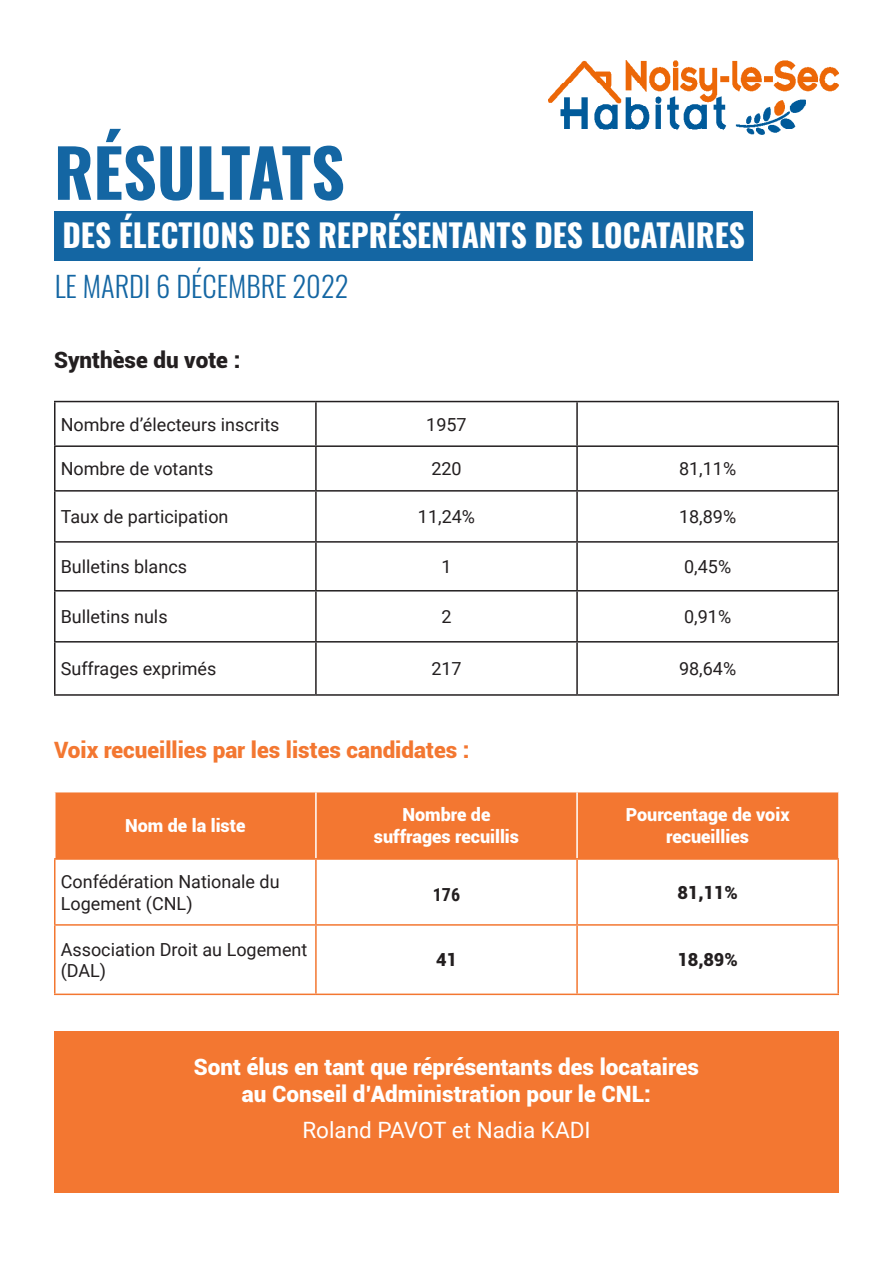
<style>
.page{position:relative;width:893px;height:1263px;background:#fff}
.page>*{position:absolute;margin:0;border:0;box-sizing:border-box;transform-origin:0 0}
.t1{font:66px "Oswald";color:#1466a3}
.t2{font:31.5px "Oswald";color:#fff}
.t3{font:300 28.5px "Oswald";color:#1466a3}
.t4{font:900 22.5px "Roboto";color:#fff}
.t5{font:900 22.5px "Roboto";color:#f37731}
.t6{font:22.5px "Roboto";color:#fff}
.t7{font:900 22.5px "Roboto";color:#231f20}
.t8{font:18px/21.6px "Roboto";color:#231f20}
.t9{font:900 18px/21.6px "Roboto";color:#fff;text-align:center}
.t10{font:900 18px "Roboto";color:#231f20}
.t11{font:700 18px "Roboto Condensed";color:#231f20}
</style>
<div class="page">
<div style="left:54px;top:211px;width:699px;height:50px;background:#1466a3"></div>
<div style="left:56px;top:792px;width:782px;height:66px;background:#f37731"></div>
<hr style="left:315px;top:792px;width:2px;height:66px;background:#fff">
<hr style="left:576px;top:792px;width:2px;height:66px;background:#fff">
<hr style="left:54px;top:926px;width:2px;height:67px;background:#f37731">
<hr style="left:315px;top:926px;width:2px;height:67px;background:#f37731">
<hr style="left:576px;top:926px;width:2px;height:67px;background:#f37731">
<hr style="left:837px;top:926px;width:2px;height:67px;background:#f37731">
<hr style="left:54px;top:993px;width:262px;height:2px;background:#f37731">
<hr style="left:316px;top:993px;width:261px;height:2px;background:#f37731">
<hr style="left:577px;top:993px;width:262px;height:2px;background:#f37731">
<hr style="left:54px;top:858px;width:262px;height:2px;background:#f37731">
<hr style="left:54px;top:860px;width:2px;height:64px;background:#f37731">
<hr style="left:316px;top:858px;width:261px;height:2px;background:#f37731">
<hr style="left:315px;top:860px;width:2px;height:64px;background:#f37731">
<hr style="left:577px;top:858px;width:262px;height:2px;background:#f37731">
<hr style="left:576px;top:860px;width:2px;height:64px;background:#f37731">
<hr style="left:837px;top:860px;width:2px;height:64px;background:#f37731">
<hr style="left:54px;top:924px;width:262px;height:2px;background:#f37731">
<hr style="left:316px;top:924px;width:261px;height:2px;background:#f37731">
<hr style="left:577px;top:924px;width:262px;height:2px;background:#f37731">
<hr style="left:54px;top:401px;width:262px;height:1px;background:#231f20">
<hr style="left:54px;top:402px;width:2px;height:43px;background:#231f20">
<hr style="left:316px;top:401px;width:261px;height:1px;background:#231f20">
<hr style="left:315px;top:402px;width:2px;height:43px;background:#231f20">
<hr style="left:577px;top:401px;width:262px;height:1px;background:#231f20">
<hr style="left:576px;top:402px;width:2px;height:43px;background:#231f20">
<hr style="left:837px;top:402px;width:2px;height:43px;background:#231f20">
<hr style="left:54px;top:445px;width:262px;height:2px;background:#231f20">
<hr style="left:54px;top:447px;width:2px;height:43px;background:#231f20">
<hr style="left:316px;top:445px;width:261px;height:2px;background:#231f20">
<hr style="left:315px;top:447px;width:2px;height:43px;background:#231f20">
<hr style="left:577px;top:445px;width:262px;height:2px;background:#231f20">
<hr style="left:576px;top:447px;width:2px;height:43px;background:#231f20">
<hr style="left:837px;top:447px;width:2px;height:43px;background:#231f20">
<hr style="left:54px;top:490px;width:262px;height:2px;background:#231f20">
<hr style="left:54px;top:492px;width:2px;height:49px;background:#231f20">
<hr style="left:316px;top:490px;width:261px;height:2px;background:#231f20">
<hr style="left:315px;top:492px;width:2px;height:49px;background:#231f20">
<hr style="left:577px;top:490px;width:262px;height:2px;background:#231f20">
<hr style="left:576px;top:492px;width:2px;height:49px;background:#231f20">
<hr style="left:837px;top:492px;width:2px;height:49px;background:#231f20">
<hr style="left:54px;top:541px;width:262px;height:2px;background:#231f20">
<hr style="left:54px;top:543px;width:2px;height:47px;background:#231f20">
<hr style="left:316px;top:541px;width:261px;height:2px;background:#231f20">
<hr style="left:315px;top:543px;width:2px;height:47px;background:#231f20">
<hr style="left:577px;top:541px;width:262px;height:2px;background:#231f20">
<hr style="left:576px;top:543px;width:2px;height:47px;background:#231f20">
<hr style="left:837px;top:543px;width:2px;height:47px;background:#231f20">
<hr style="left:54px;top:590px;width:262px;height:1px;background:#231f20">
<hr style="left:54px;top:591px;width:2px;height:50px;background:#231f20">
<hr style="left:316px;top:590px;width:261px;height:1px;background:#231f20">
<hr style="left:315px;top:591px;width:2px;height:50px;background:#231f20">
<hr style="left:577px;top:590px;width:262px;height:1px;background:#231f20">
<hr style="left:576px;top:591px;width:2px;height:50px;background:#231f20">
<hr style="left:837px;top:591px;width:2px;height:50px;background:#231f20">
<hr style="left:54px;top:641px;width:262px;height:1px;background:#231f20">
<hr style="left:54px;top:642px;width:2px;height:52px;background:#231f20">
<hr style="left:316px;top:641px;width:261px;height:1px;background:#231f20">
<hr style="left:315px;top:642px;width:2px;height:52px;background:#231f20">
<hr style="left:577px;top:641px;width:262px;height:1px;background:#231f20">
<hr style="left:576px;top:642px;width:2px;height:52px;background:#231f20">
<hr style="left:837px;top:642px;width:2px;height:52px;background:#231f20">
<hr style="left:54px;top:694px;width:262px;height:2px;background:#231f20">
<hr style="left:316px;top:694px;width:261px;height:2px;background:#231f20">
<hr style="left:577px;top:694px;width:262px;height:2px;background:#231f20">
<img style="left:549px;top:60px;width:290px;height:75px">
<div style="left:54px;top:1031px;width:785px;height:162px;background:#f37731"></div>
<p class="t1" style="left:54px;top:114px;width:292px">RÉSULTATS</p>
<p class="t2" style="left:63px;top:207px;width:684px">DES ÉLECTIONS DES REPRÉSENTANTS DES LOCATAIRES</p>
<p class="t3" style="left:55px;top:261px;width:295px">LE MARDI 6 DÉCEMBRE 2022</p>
<p class="t7" style="left:54px;top:344px;width:188px">Synthèse du vote :</p>
<p class="t8" style="left:61px;top:413px;width:220px">Nombre d’électeurs inscrits</p>
<p class="t8" style="left:426px;top:413px;width:42px">1957</p>
<p class="t8" style="left:61px;top:457px;width:154px">Nombre de votants</p>
<p class="t8" style="left:431px;top:457px;width:32px">220</p>
<p class="t8" style="left:679px;top:457px;width:59px">81,11%</p>
<p class="t8" style="left:61px;top:505px;width:169px">Taux de participation</p>
<p class="t8" style="left:418px;top:505px;width:59px">11,24%</p>
<p class="t8" style="left:679px;top:505px;width:59px">18,89%</p>
<p class="t8" style="left:61px;top:555px;width:128px">Bulletins blancs</p>
<p class="t8" style="left:441px;top:555px;width:12px">1</p>
<p class="t8" style="left:684px;top:555px;width:49px">0,45%</p>
<p class="t8" style="left:61px;top:605px;width:108px">Bulletins nuls</p>
<p class="t8" style="left:441px;top:605px;width:12px">2</p>
<p class="t8" style="left:684px;top:605px;width:49px">0,91%</p>
<p class="t8" style="left:61px;top:657px;width:157px">Suffrages exprimés</p>
<p class="t8" style="left:431px;top:657px;width:32px">217</p>
<p class="t8" style="left:679px;top:657px;width:59px">98,64%</p>
<p class="t5" style="left:54px;top:734px;width:417px">Voix recueillies par les listes candidates :</p>
<p class="t9" style="left:125px;top:814px;width:122px">Nom de la liste</p>
<p class="t9" style="left:402px;top:803px;width:90px">Nombre de</p>
<p class="t9" style="left:374px;top:825px;width:147px">suffrages recuillis</p>
<p class="t9" style="left:626px;top:803px;width:165px">Pourcentage de voix recueillies</p>
<p class="t8" style="left:61px;top:870px;width:220px">Confédération Nationale du<br>Logement (CNL)</p>
<p class="t11" style="left:433px;top:882px;width:29px">176</p>
<p class="t10" style="left:677px;top:879px;width:62px">81,11%</p>
<p class="t8" style="left:61px;top:938px;width:248px">Association Droit au Logement (DAL)</p>
<p class="t10" style="left:436px;top:947px;width:22px">41</p>
<p class="t10" style="left:677px;top:947px;width:62px">18,89%</p>
<p class="t4" style="left:194px;top:1051px;width:507px">Sont élus en tant que réprésentants des locataires</p>
<p class="t4" style="left:242px;top:1078px;width:411px">au Conseil d’Administration pour le CNL:</p>
<p class="t6" style="left:302px;top:1114px;width:290px">Roland PAVOT et Nadia KADI</p>
</div>
